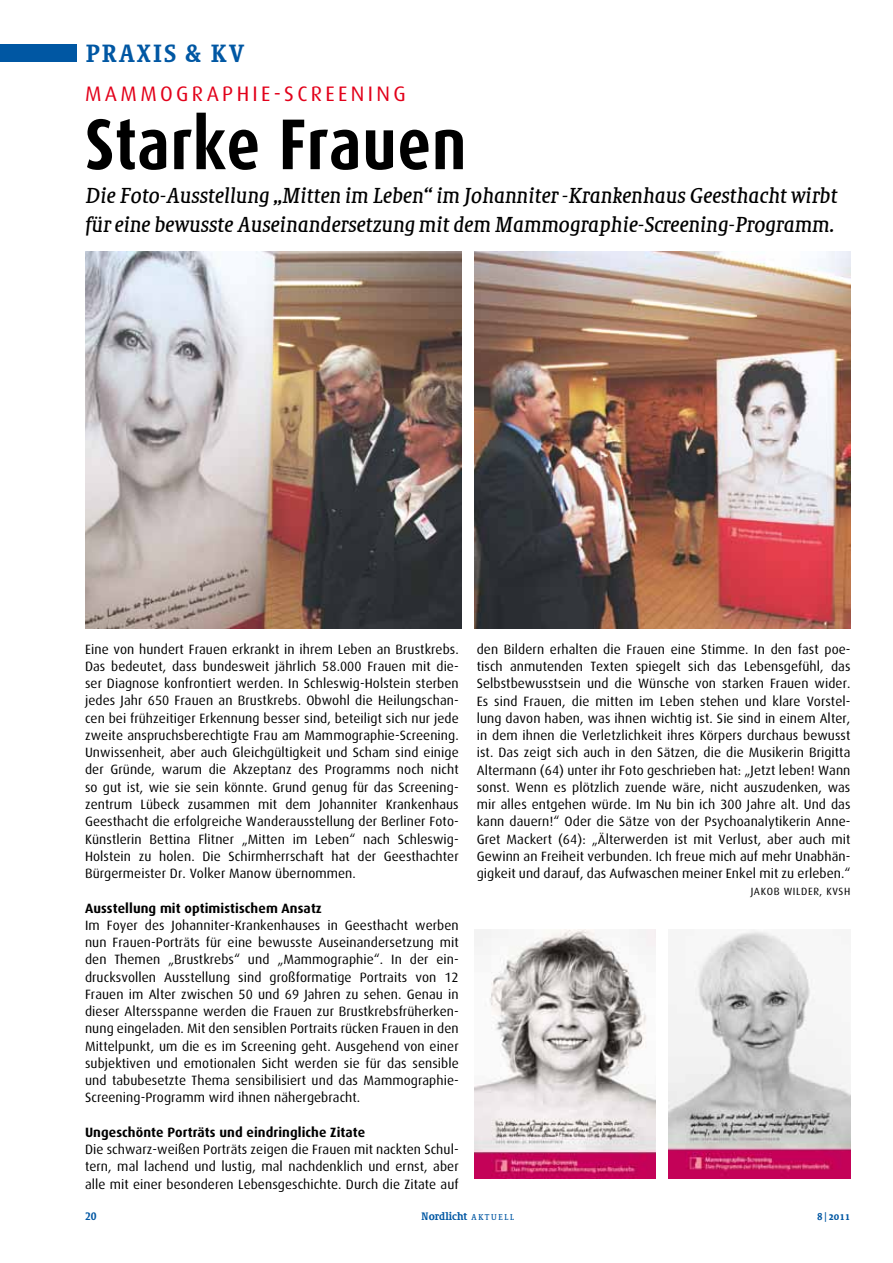
<style>
.page{position:relative;width:893px;height:1263px;background:#fff}
.page>*{position:absolute;margin:0;border:0;box-sizing:border-box;transform-origin:0 0}
.t1{font:700 72px "Dax Condensed";letter-spacing:.005em;color:#000}
.t2{font:24px "Sheriff Roman Bold Caps";color:#0057a3}
.t3{font:21px/28.5px "Sheriff Italian";letter-spacing:.005em;color:#000}
.t4{font:21px "Dax OT";color:#e2001a}
.t5{font:13.5px/17.2px "Dax OT";letter-spacing:.005em;color:#000;text-align:justify}
.t6{font:700 13.5px "Dax OT";letter-spacing:.005em;color:#000}
.t7{font:700 10.5px "Sheriff";color:#0057a3}
.t8{font:10.5px "Dax OT";letter-spacing:.06em;color:#000}
.t9{font:10.5px "Sheriff Roman Bold Caps";color:#0057a3}
.s1{font-family:"Sheriff";font-weight:700}
.s2{font-weight:400;font-size:8.25px}
</style>
<div class="page">
<div style="left:0;top:45px;width:77px;height:17px;background:#0057a3"></div>
<img style="left:85px;top:252px;width:376px;height:376px">
<img style="left:474px;top:252px;width:376px;height:376px">
<img style="left:474px;top:929px;width:182px;height:250px">
<img style="left:669px;top:929px;width:181px;height:249px">
<h2 class="t2" style="left:85px;top:39px;width:18px">PRAX</h2>
<h2 class="t2" style="left:153px;top:39px;width:94px">IS <span class="s1">&amp;</span> KV</h2>
<h3 class="t4" style="left:85px;top:82px;width:36px">Mammographie</h3>
<h3 class="t4" style="left:274px;top:82px;width:38px">-Screening</h3>
<h1 class="t1" style="left:85px;top:103px;width:383px">Starke Frauen</h1>
<h3 class="t3" style="left:85px;top:181px;width:754px">Die Foto-Ausstellung „ Mitten im Leben“ im Johanniter -Krankenhaus Geesthacht wirbt für eine bewusste Auseinandersetzung mit dem Mammographie-Screening-Programm.</h3>
<p class="t5" style="left:85px;top:640px;width:375px">Eine von hundert Frauen erkrankt in ihrem Leben an Brustkrebs.<br>Das bedeutet, dass bundesweit jährlich 58.000 Frauen mit die&shy;ser Diagnose konfrontiert werden. In Schleswig-Holstein sterben jedes Jahr 650 Frauen an Brustkrebs. Obwohl die Heilungschan&shy;cen bei frühzeitiger Erkennung besser sind, beteiligt sich nur jede zweite anspruchsberechtigte Frau am Mammographie-Screening.<br>Unwissenheit, aber auch Gleichgültigkeit und Scham sind einige der Gründe, warum die Akzeptanz des Programms noch nicht so gut ist, wie sie sein könnte. Grund genug für das Screening&shy;zentrum Lübeck zusammen mit dem Johanniter Krankenhaus Geesthacht die erfolgreiche Wanderausstellung der Berliner Foto-Künstlerin Bettina Flitner „Mitten im Leben“ nach Schleswig-Holstein zu holen. Die Schirmherrschaft hat der Geesthachter Bürgermeister Dr. Volker Manow übernommen.</p>
<p class="t6" style="left:85px;top:900px;width:238px">Ausstellung mit optimistischem Ansatz</p>
<p class="t5" style="left:85px;top:917px;width:375px">Im Foyer des Johanniter-Krankenhauses in Geesthacht werben nun Frauen-Porträts für eine bewusste Auseinandersetzung mit den Themen „Brustkrebs“ und „Mammographie“. In der ein&shy;drucksvollen Ausstellung sind großformatige Portraits von 12<br>Frauen im Alter zwischen 50 und 69 Jahren zu sehen. Genau in dieser Altersspanne werden die Frauen zur Brustkrebsfrüherken&shy;nung eingeladen. Mit den sensiblen Portraits rücken Frauen in den Mittelpunkt, um die es im Screening geht. Ausgehend von einer subjektiven und emotionalen Sicht werden sie für das sensible und tabubesetzte Thema sensibilisiert und das Mammographie-Screening-Programm wird ihnen nähergebracht.</p>
<p class="t6" style="left:85px;top:1124px;width:282px">Ungeschönte Porträts und eindringliche Zitate</p>
<p class="t5" style="left:85px;top:1141px;width:375px">Die schwarz-weißen Porträts zeigen die Frauen mit nackten Schul&shy;tern, mal lachend und lustig, mal nachdenklich und ernst, aber alle mit einer besonderen Lebensgeschichte. Durch die Zitate auf</p>
<p class="t5" style="left:477px;top:641px;width:375px">den Bildern erhalten die Frauen eine Stimme. In den fast poe&shy;tisch anmutenden Texten spiegelt sich das Lebensgefühl, das Selbstbewusstsein und die Wünsche von starken Frauen wider.<br>Es sind Frauen, die mitten im Leben stehen und klare Vorstel&shy;lung davon haben, was ihnen wichtig ist. Sie sind in einem Alter, in dem ihnen die Verletzlichkeit ihres Körpers durchaus bewusst ist. Das zeigt sich auch in den Sätzen, die die Musikerin Brigitta Altermann (64) unter ihr Foto geschrieben hat: „Jetzt leben! Wann sonst. Wenn es plötzlich zuende wäre, nicht auszudenken, was mir alles entgehen würde. Im Nu bin ich 300 Jahre alt. Und das kann dauern!“ Oder die Sätze von der Psychoanalytikerin Anne-Gret Mackert (64): „Älterwerden ist mit Verlust, aber auch mit Gewinn an Freiheit verbunden. Ich freue mich auf mehr Unabhän&shy;gigkeit und darauf, das Aufwaschen meiner Enkel mit zu erleben.“</p>
<p class="t8" style="left:751px;top:886px;width:11px">Jakob</p>
<p class="t8" style="left:784px;top:886px;width:16px">Wilder</p>
<p class="t8" style="left:820px;top:886px;width:32px">, KVSH</p>
<p class="t9" style="left:85px;top:1210px;width:13px">20</p>
<p class="t7" style="left:421px;top:1210px;width:95px">Nordlicht <span class="s2">AK T UELL</span></p>
<p class="t7" style="left:817px;top:1210px;width:35px">8 | 2011</p>
</div>
